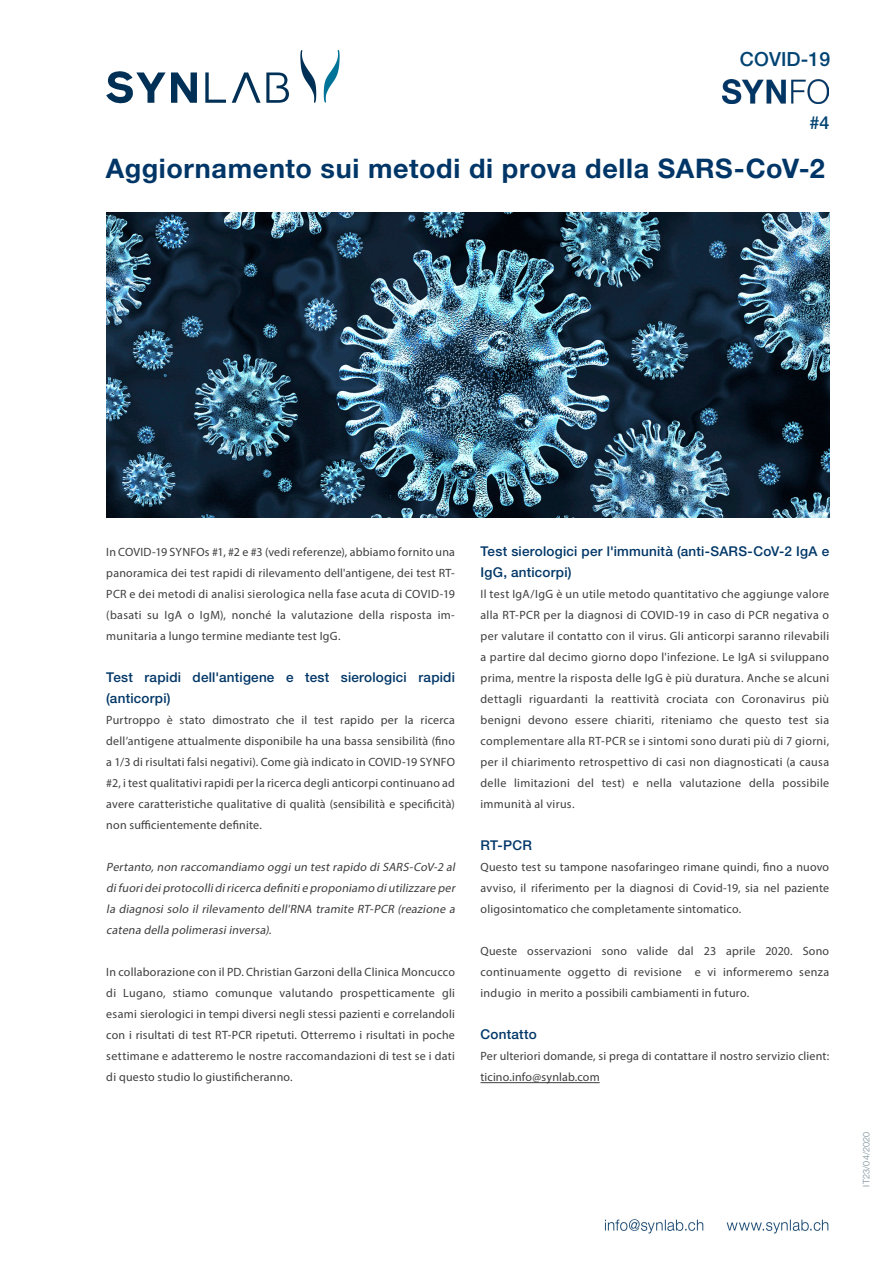
<style>
.page{position:relative;width:893px;height:1263px;background:#fff}
.page>*{position:absolute;margin:0;border:0;box-sizing:border-box;transform-origin:0 0}
.Haupttitel{font:700 27px "Helvetica Neue LT Std";letter-spacing:.025em;color:#003667}
.t1{font:500 19.5px "Helvetica Neue LT Std";letter-spacing:.005em;color:#004372}
.t2{font:500 18px "Helvetica Neue LT Std";color:#004372}
.Lauftext{font:500 13.5px/21px "Helvetica Neue LT Std";letter-spacing:.015em;color:#003667}
.Lauftext-2{font:12px/21px "Myriad Pro";letter-spacing:.02em;color:#3e3e3f;text-align:justify}
.Lauftext-3{font:italic 12px/21px "Myriad Pro";color:#3e3e3f;text-align:justify}
.t3{font:300 9px "Helvetica Neue LT Std";letter-spacing:.02em;color:#738994}
</style>
<div class="page">
<svg style="left:300px;top:50px;width:16px;height:53px"></svg>
<svg style="left:324px;top:50px;width:16px;height:53px"></svg>
<svg style="left:205px;top:72px;width:21px;height:31px"></svg>
<svg style="left:106px;top:71px;width:91px;height:32px"></svg>
<svg style="left:232px;top:72px;width:57px;height:31px"></svg>
<img style="left:723px;top:79px;width:106px;height:24px">
<img style="left:604px;top:1219px;width:225px;height:15px">
<hr style="left:480px;top:1082px;width:120px;height:1px;background:#3e3e3f">
<img style="left:106px;top:212px;width:723px;height:305px">
<h2 class="t1" style="left:740px;top:47px;width:92px">COVID-19</h2>
<h3 class="t2" style="left:809px;top:112px;width:22px">#4</h3>
<p class="Haupttitel" style="left:106px;top:152px;width:720px">Aggiornamento sui metodi di prova della SARS-CoV-2</p>
<p class="Lauftext-2" style="left:106px;top:542px;width:350px">In COVID-19 SYNFOs #1, #2 e #3 (vedi referenze), abbiamo fornito una panoramica dei test rapidi di rilevamento dell'antigene, dei test RT-PCR e dei metodi di analisi sierologica nella fase acuta di COVID-19 (basati su IgA o IgM), nonché la valutazione della risposta im&shy;munitaria a lungo termine mediante test IgG.</p>
<p class="Lauftext" style="left:106px;top:667px;width:350px">Test rapidi dell'antigene e test sierologici rapidi (anticorpi)</p>
<p class="Lauftext-2" style="left:106px;top:710px;width:350px">Purtroppo è stato dimostrato che il test rapido per la ricerca dell’antigene attualmente disponibile ha una bassa sensibilità (fino a 1/3 di risultati falsi negativi). Come già indicato in COVID-19 SYNFO #2, i test qualitativi rapidi per la ricerca degli anticorpi continuano ad avere caratteristiche qualitative di qualità (sensibilità e specificità) non sufficientemente definite.</p>
<p class="Lauftext-3" style="left:106px;top:857px;width:353px">Pertanto,non raccomandiamo oggiun testrapido diSARS-CoV-2 al difuorideiprotocollidiricerca definitie proponiamo diutilizzare per la diagnosi solo il rilevamento dell'RNA tramite RT-PCR (reazione a catena della polimerasiinversa).</p>
<p class="Lauftext-2" style="left:106px;top:962px;width:350px">In collaborazione con il PD. Christian Garzoni della Clinica Moncucco di Lugano, stiamo comunque valutando prospetticamente gli esami sierologici in tempi diversi negli stessi pazienti e correlandoli con i risultati di test RT-PCR ripetuti. Otterremo i risultati in poche settimane e adatteremo le nostre raccomandazioni di test se i dati di questo studio lo giustificheranno.</p>
<p class="Lauftext" style="left:480px;top:541px;width:350px">Test sierologici per l'immunità (anti-SARS-CoV-2 IgA e<br>IgG, anticorpi)</p>
<p class="Lauftext-2" style="left:480px;top:584px;width:350px">Il test IgA/IgG è un utile metodo quantitativo che aggiunge valore alla RT-PCR per la diagnosi di COVID-19 in caso di PCR negativa o per valutare il contatto con il virus. Gli anticorpi saranno rilevabili a partire dal decimo giorno dopo l'infezione. Le IgA si sviluppano prima, mentre la risposta delle IgG è più duratura. Anche se alcuni dettagli riguardanti la reattività crociata con Coronavirus più benigni devono essere chiariti, riteniamo che questo test sia complementare alla RT-PCR se i sintomi sono durati più di 7 giorni, per il chiarimento retrospettivo di casi non diagnosticati (a causa delle limitazioni del test) e nella valutazione della possibile immunità al virus.</p>
<p class="Lauftext" style="left:480px;top:835px;width:53px">RT-PCR</p>
<p class="Lauftext-2" style="left:480px;top:857px;width:350px">Questo test su tampone nasofaringeo rimane quindi, fino a nuovo avviso, il riferimento per la diagnosi di Covid-19, sia nel paziente oligosintomatico che completamente sintomatico.</p>
<p class="Lauftext-2" style="left:480px;top:941px;width:350px">Queste osservazioni sono valide dal 23 aprile 2020. Sono continuamente oggetto di revisione e vi informeremo senza indugio in merito a possibili cambiamenti in futuro.</p>
<p class="Lauftext" style="left:480px;top:1024px;width:58px">Contatto</p>
<p class="Lauftext-2" style="left:480px;top:1046px;width:350px">Per ulteriori domande, si prega di contattare il nostro servizio client: ticino.info@synlab.com</p>
<p class="t3" style="left:861px;top:1186px;width:57px;rotate:-90deg">IT23/04/2020</p>
</div>
